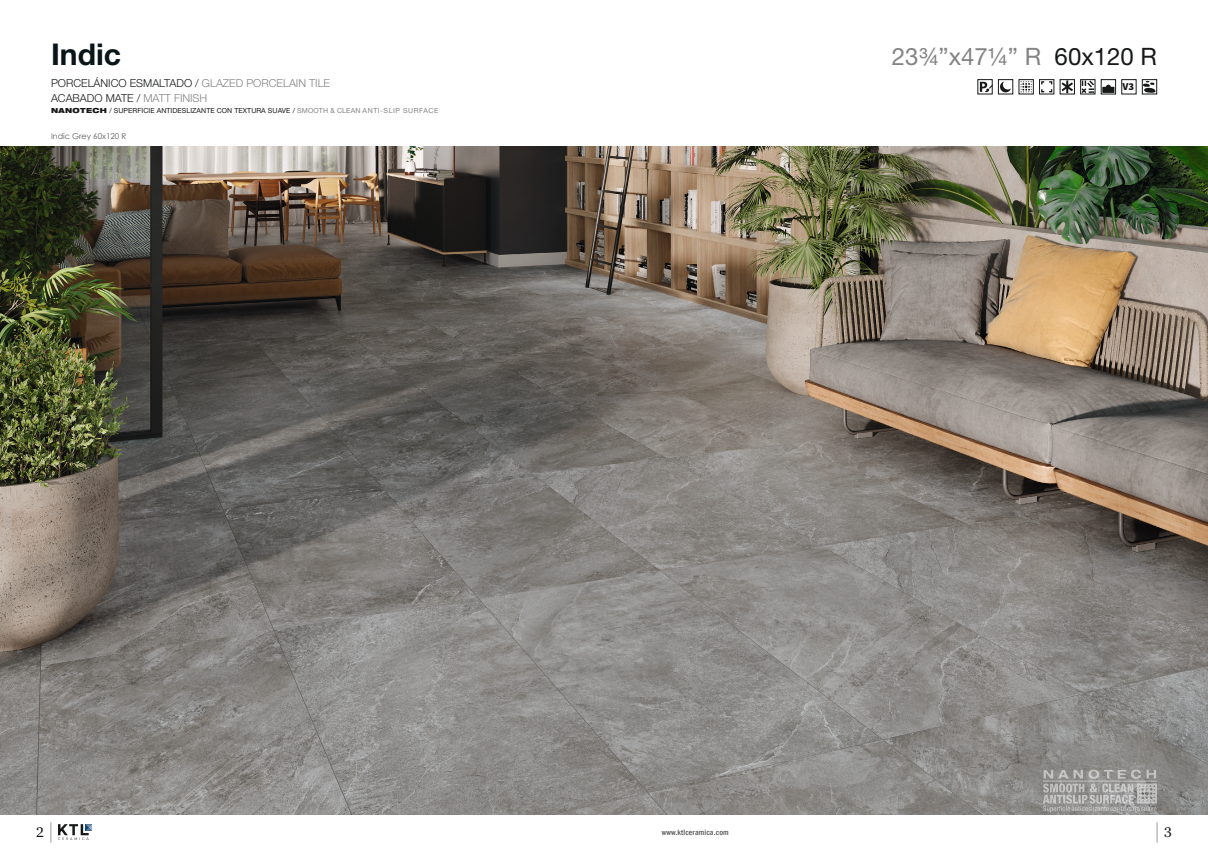
<style>
.page{position:relative;width:1208px;height:859px;background:#fff}
.page>*{position:absolute;margin:0;border:0;box-sizing:border-box;transform-origin:0 0}
.t1{font:700 30px "Helvetica Neue LT Std";color:#091519}
.t2{font:24px "Helvetica Neue LT Std";color:#838382}
.t3{font:14px "Georgia";color:#171818}
.t4{font:300 11px "Helvetica Neue LT Std";color:#171818}
.t5{font:900 10.5px "Source Sans Pro";color:#171818}
.t6{font:500 condensed 8px "Franklin Gothic";letter-spacing:.02em;color:#504f4f}
.t7{font:8px "Century Gothic";color:#5d5d5c}
.t8{font:7px "Helvetica Neue LT Std";letter-spacing:.01em;color:#171818}
.s1{color:#171818}
.s2{font-weight:900;font-stretch:expanded}
.s3{color:#838382}
</style>
<div class="page">
<img style="left:0;top:146px;width:1208px;height:668px">
<div style="left:1039px;top:79px;width:15px;height:15px;border:1px solid #171818"></div>
<svg style="left:1041px;top:81px;width:11px;height:11px"></svg>
<div style="left:977px;top:79px;width:15px;height:15px;border:1px solid #171818"></div>
<svg style="left:980px;top:82px;width:12px;height:10px"></svg>
<div style="left:1059px;top:79px;width:15px;height:15px;border:1px solid #171818"></div>
<svg style="left:1061px;top:80px;width:12px;height:13px"></svg>
<div style="left:1080px;top:79px;width:15px;height:15px;border:1px solid #171818"></div>
<svg style="left:1081px;top:81px;width:13px;height:12px"></svg>
<div style="left:1121px;top:79px;width:15px;height:15px;border:1px solid #171818"></div>
<div style="left:998px;top:79px;width:15px;height:15px;border:1px solid #171818"></div>
<svg style="left:1000px;top:81px;width:11px;height:11px"></svg>
<div style="left:1142px;top:79px;width:15px;height:15px;border:1px solid #171818"></div>
<svg style="left:1142px;top:81px;width:14px;height:12px"></svg>
<svg style="left:1020px;top:81px;width:11px;height:11px"></svg>
<div style="left:1101px;top:79px;width:14px;height:15px;border:1px solid #171818"></div>
<svg style="left:1102px;top:85px;width:12px;height:8px"></svg>
<svg style="left:1156px;top:822px;width:1px;height:20px"></svg>
<svg style="left:51px;top:822px;width:1px;height:20px"></svg>
<svg style="left:58px;top:824px;width:34px;height:16px"></svg>
<svg style="left:1042px;top:770px;width:115px;height:42px;background:#a4a3a2"></svg>
<hr style="left:1042px;top:781px;width:115px;height:1px;background:#fff">
<p class="t1" style="left:51px;top:36px;width:71px">Indic</p>
<p class="t2" style="left:892px;top:42px;width:267px">233/4”x471/4” R <span class="s1">60x120 R</span></p>
<p class="t5" style="left:1122px;top:80px;width:13px">V3</p>
<p class="t8" style="left:51px;top:106px;width:389px"><span class="s2">NANOTECH</span> / SUPERFICIE ANTIDESLIZANTE CON TEXTURA SUAVE / <span class="s3">SMOOTH &amp; CLEAN ANTI-SLIP SURFACE</span></p>
<h3 class="t4" style="left:51px;top:77px;width:281px">PORCELÁNICO ESMALTADO / <span class="s3">GLAZED PORCELAIN TILE</span></h3>
<p class="t4" style="left:51px;top:91px;width:158px">ACABADO MATE / <span class="s3">MATT FINISH</span></p>
<p class="t7" style="left:51px;top:130px;width:77px">Indic Grey 60x120 R</p>
<h3 class="t3" style="left:36px;top:824px;width:9px">2</h3>
<h3 class="t3" style="left:1164px;top:824px;width:9px">3</h3>
<p class="t6" style="left:661px;top:827px;width:69px">www.ktlceramica.com</p>
</div>
